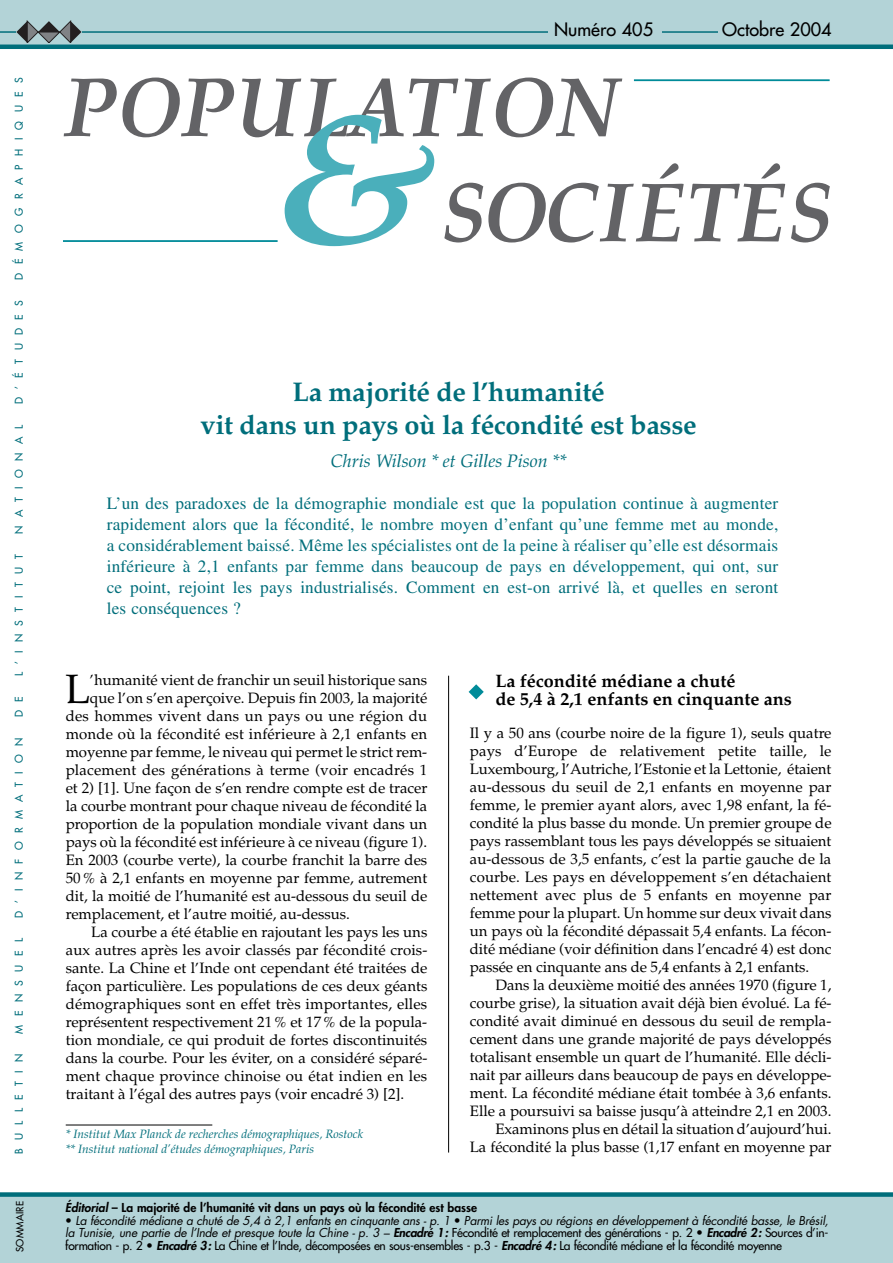
<style>
.page{position:relative;width:893px;height:1263px;background:#fff}
.page>*{position:absolute;margin:0;border:0;box-sizing:border-box;transform-origin:0 0}
.t1{font:40.95px "Palatino";color:#000}
.t2{font:700 27px/33px "Palatino";letter-spacing:-.01em;color:#006e7b;text-align:center}
.t3{font:700 18px/18px "Palatino";color:#000}
.t4{font:italic 18px "Palatino";color:#006e7b}
.t5{font:18px "Futura";color:#000}
.t6{font:17.25px/21px "Times";letter-spacing:.01em;color:#006e7b;text-align:justify}
.t7{font:15px/18px "Palatino";color:#000;text-align:justify}
.t8{font:italic 12px/12.8px "Futura";letter-spacing:-.02em;color:#000}
.t9{font:12px "Futura";letter-spacing:-.02em;color:#000}
.t10{font:italic 12px/15px "Palatino";color:#006e7b}
.t11{font:800 12px "Futura";color:#000}
.t12{font:10.5px "Futura";letter-spacing:.8em;color:#006e7b}
.t13{font:9.75px "Futura";letter-spacing:.02em;color:#000}
.s1{font-style:italic}
.s2{font-style:normal}
.s3{font-weight:800}
.s4{font-weight:800;font-style:italic}
</style>
<div class="page">
<svg style="left:468px;top:684px;width:15px;height:15px"></svg>
<div style="left:0;top:0;width:892px;height:47px;background:#b3d3d7"></div>
<hr style="left:0;top:31px;width:832px;height:2px;background:#006e7b">
<svg style="left:64px;top:78px;width:170px;height:59px"></svg>
<svg style="left:690px;top:163px;width:95px;height:79px"></svg>
<svg style="left:791px;top:183px;width:38px;height:60px"></svg>
<svg style="left:242px;top:78px;width:441px;height:168px"></svg>
<hr style="left:63px;top:240px;width:214px;height:2px;background:#008b99">
<hr style="left:634px;top:79px;width:195px;height:2px;background:#008b99">
<hr style="left:0;top:45px;width:892px;height:4px;background:#006e7b">
<div style="left:548px;top:19px;width:111px;height:24px;background:#b3d3d7"></div>
<div style="left:718px;top:17px;width:115px;height:25px;background:#b3d3d7"></div>
<hr style="left:448px;top:676px;width:1px;height:477px;background:#000">
<hr style="left:66px;top:1125px;width:146px;height:1px;background:#000">
<div style="left:0;top:1195px;width:892px;height:68px;background:#b3d3d7"></div>
<div style="left:0;top:1192px;width:892px;height:5px;background:#006e7b"></div>
<svg style="left:16px;top:21px;width:65px;height:22px"></svg>
<p class="t12" style="left:14px;top:280px;width:204px;rotate:-90deg">DÉMOGRAPHIQUES</p>
<p class="t12" style="left:14px;top:404px;width:106px;rotate:-90deg">D’ÉTUDES</p>
<p class="t12" style="left:14px;top:534px;width:111px;rotate:-90deg">NATIONAL</p>
<p class="t12" style="left:14px;top:676px;width:124px;rotate:-90deg">L’INSTITUT</p>
<p class="t12" style="left:14px;top:717px;width:22px;rotate:-90deg">D E</p>
<p class="t12" style="left:14px;top:918px;width:182px;rotate:-90deg">D’INFORMATION</p>
<p class="t12" style="left:14px;top:1034px;width:97px;rotate:-90deg">MENSUEL</p>
<p class="t12" style="left:14px;top:1154px;width:102px;rotate:-90deg">BULLETIN</p>
<p class="t13" style="left:15px;top:1252px;width:52px;rotate:-90deg">SOMMAIRE</p>
<p class="t5" style="left:554px;top:20px;width:100px">Numéro 405</p>
<p class="t5" style="left:722px;top:20px;width:111px">Octobre 2004</p>
<h2 class="t2" style="left:201px;top:379px;width:497px">La majorité de l’humanité<br>vit dans un pays où la fécondité est basse</h2>
<p class="t4" style="left:331px;top:454px;width:237px">Chris Wilson * et Gilles Pison **</p>
<p class="t6" style="left:107px;top:495px;width:673px">L’un des paradoxes de la démographie mondiale est que la population continue à augmenter rapidement alors que la fécondité, le nombre moyen d’enfant qu’une femme met au monde, a considérablement baissé. Même les spécialistes ont de la peine à réaliser qu’elle est désormais inférieure à 2,1 enfants par femme dans beaucoup de pays en développement, qui ont, sur ce point, rejoint les pays industrialisés. Comment en est-on arrivé là, et quelles en seront les conséquences ?</p>
<h1 class="t1" style="left:65px;top:673px;width:26px">L</h1>
<p class="t7" style="left:90px;top:673px;width:339px">’humanité vient de franchir un seuil historique sans</p>
<p class="t7" style="left:90px;top:691px;width:339px">que l’on s’en aperçoive. Depuis fin 2003, la majorité</p>
<p class="t7" style="left:66px;top:709px;width:363px">des hommes vivent dans un pays ou une région du</p>
<p class="t7" style="left:66px;top:727px;width:363px">monde où la fécondité est inférieure à 2,1 enfants en</p>
<p class="t7" style="left:66px;top:745px;width:363px">moyenne par femme, le niveau qui permet le strict rem-</p>
<p class="t7" style="left:66px;top:763px;width:363px">placement des générations à terme (voir encadrés 1</p>
<p class="t7" style="left:66px;top:781px;width:363px">et 2) [1]. Une façon de s’en rendre compte est de tracer</p>
<p class="t7" style="left:66px;top:799px;width:363px">la courbe montrant pour chaque niveau de fécondité la</p>
<p class="t7" style="left:66px;top:817px;width:363px">proportion de la population mondiale vivant dans un</p>
<p class="t7" style="left:66px;top:835px;width:363px">pays où la fécondité est inférieure à ce niveau (figure 1).</p>
<p class="t7" style="left:66px;top:853px;width:363px">En 2003 (courbe verte), la courbe franchit la barre des</p>
<p class="t7" style="left:66px;top:871px;width:363px">50 % à 2,1 enfants en moyenne par femme, autrement</p>
<p class="t7" style="left:66px;top:889px;width:363px">dit, la moitié de l’humanité est au-dessous du seuil de</p>
<p class="t7" style="left:66px;top:907px;width:286px">remplacement, et l’autre moitié, au-dessus.</p>
<p class="t7" style="left:91px;top:925px;width:337px">La courbe a été établie en rajoutant les pays les uns</p>
<p class="t7" style="left:66px;top:943px;width:363px">aux autres après les avoir classés par fécondité crois-</p>
<p class="t7" style="left:66px;top:961px;width:363px">sante. La Chine et l’Inde ont cependant été traitées de</p>
<p class="t7" style="left:66px;top:979px;width:363px">façon particulière. Les populations de ces deux géants</p>
<p class="t7" style="left:66px;top:997px;width:363px">démographiques sont en effet très importantes, elles</p>
<p class="t7" style="left:66px;top:1015px;width:363px">représentent respectivement 21 % et 17 % de la popula-</p>
<p class="t7" style="left:66px;top:1033px;width:363px">tion mondiale, ce qui produit de fortes discontinuités</p>
<p class="t7" style="left:66px;top:1051px;width:363px">dans la courbe. Pour les éviter, on a considéré séparé-</p>
<p class="t7" style="left:66px;top:1069px;width:363px">ment chaque province chinoise ou état indien en les</p>
<p class="t7" style="left:66px;top:1087px;width:340px">traitant à l’égal des autres pays (voir encadré 3) [2].</p>
<p class="t10" style="left:66px;top:1128px;width:299px">* Institut Max Planck de recherches démographiques, Rostock ** Institut national d’études démographiques, Paris</p>
<p class="t3" style="left:495px;top:674px;width:298px">La fécondité médiane a chuté<br>de 5,4 à 2,1 enfants en cinquante ans</p>
<p class="t7" style="left:470px;top:726px;width:363px">Il y a 50 ans (courbe noire de la figure 1), seuls quatre pays d’Europe de relativement petite taille, le Luxembourg, l’Autriche, l’Estonie et la Lettonie, étaient au-dessous du seuil de 2,1 enfants en moyenne par femme, le premier ayant alors, avec 1,98 enfant, la fé&shy;condité la plus basse du monde. Un premier groupe de pays rassemblant tous les pays développés se situaient au-dessous de 3,5 enfants, c’est la partie gauche de la courbe. Les pays en développement s’en détachaient nettement avec plus de 5 enfants en moyenne par femme pour la plupart. Un homme sur deux vivait dans un pays où la fécondité dépassait 5,4 enfants. La fécon&shy;dité médiane (voir définition dans l’encadré 4) est donc passée en cinquante ans de 5,4 enfants à 2,1 enfants.</p>
<p class="t7" style="left:470px;top:978px;width:363px;text-align:right">Dans la deuxième moitié des années 1970 (figure 1, courbe grise), la situation avait déjà bien évolué. La fé&shy;condité avait diminué en dessous du seuil de rempla&shy;cement dans une grande majorité de pays développés totalisant ensemble un quart de l’humanité. Elle décli&shy;nait par ailleurs dans beaucoup de pays en développe&shy;ment. La fécondité médiane était tombée à 3,6 enfants.<br>Elle a poursuivi sa baisse jusqu’à atteindre 2,1 en 2003.<br>Examinons plus en détail la situation d’aujourd’hui.<br>La fécondité la plus basse (1,17 enfant en moyenne par</p>
<p class="t11" style="left:65px;top:1202px;width:413px"><span class="s1">Éditorial</span> – La majorité de l’humanité vit dans un pays où la fécondité est basse</p>
<p class="t8" style="left:65px;top:1215px;width:764px"><span class="s2">•</span> La fécondité médiane a chuté de 5,4 à 2,1 enfants en cinquante ans - p. 1 <span class="s2">•</span> Parmi les pays ou régions en développement à fécondité basse, le Brésil, la Tunisie, une partie de l’Inde et presque toute la Chine - p. 3 – <span class="s3">Encadré 1:</span> <span class="s2">Fécondité et remplacement des générations - p. 2 •</span> <span class="s3">Encadré 2:</span> <span class="s2">Sources d’in-</span></p>
<p class="t9" style="left:65px;top:1240px;width:718px">formation - p. 2 • <span class="s4">Encadré 3:</span> La Chine et l’Inde, décomposées en sous-ensembles - p.3 - <span class="s4">Encadré 4:</span> La fécondité médiane et la fécondité moyenne</p>
</div>
